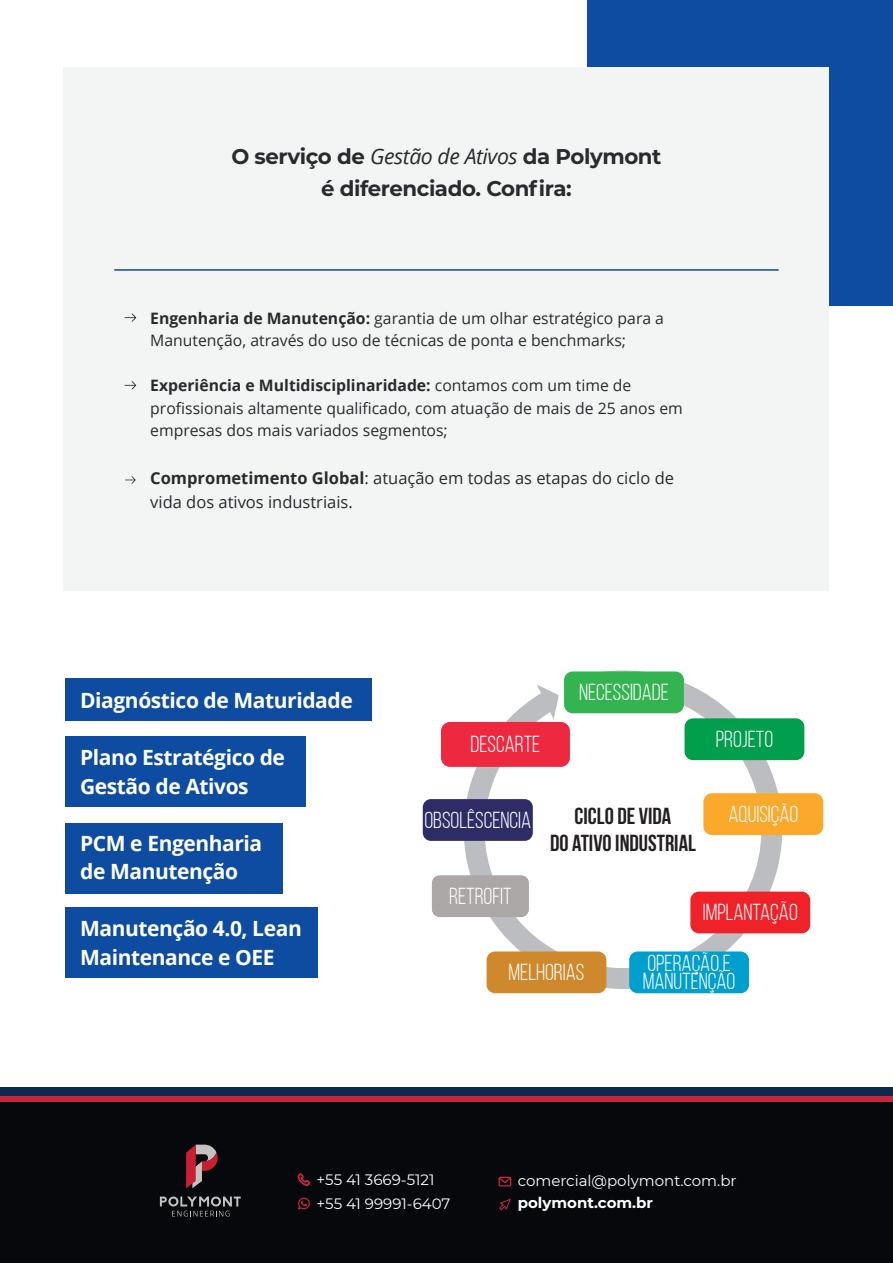
<style>
.page{position:relative;width:893px;height:1263px;background:#fff}
.page>*{position:absolute;margin:0;border:0;box-sizing:border-box;transform-origin:0 0}
.t1{font:23.1px/18.6px "Bebas Neue";color:#fff}
.t2{font:700 23.1px/27.8px "Bebas Neue";color:#231f20;text-align:center}
.t3{font:700 21.3px/31.5px "Montserrat";letter-spacing:-.02em;color:#282b2e;text-align:center}
.t4{font:700 21px/28.5px "Open Sans";letter-spacing:-.02em;color:#fff}
.t5{font:16.5px/24px "Open Sans";color:#282b2e}
.t6{font:15.75px/22.5px "Open Sans";color:#282b2e}
.t7{font:15px/24px "Montserrat";color:#fff}
.t8{font:700 15px "Montserrat";color:#fff}
.s1{font-family:"Open Sans";font-weight:400;font-style:italic}
.s2{font-weight:700}
</style>
<div class="page">
<div style="left:587px;top:0;width:306px;height:306px;background:#0e4ca1"></div>
<div style="left:64px;top:67px;width:765px;height:524px;background:#f3f4f4"></div>
<div style="left:0;top:1097px;width:893px;height:166px;background:#06080b"></div>
<svg style="left:0;top:1095px;width:893px;height:6px;background:#a62640"></svg>
<hr style="left:114px;top:269px;width:665px;height:2px;background:#0e4ca1">
<div style="left:65px;top:679px;width:307px;height:42px;background:#0e4ca1"></div>
<div style="left:65px;top:736px;width:241px;height:70px;background:#0e4ca1"></div>
<div style="left:65px;top:823px;width:218px;height:71px;background:#0e4ca1"></div>
<div style="left:65px;top:907px;width:253px;height:71px;background:#0e4ca1"></div>
<div style="left:0;top:1087px;width:893px;height:8px;background:#0f294c"></div>
<svg style="left:298px;top:1197px;width:12px;height:12px"></svg>
<svg style="left:298px;top:1173px;width:12px;height:13px"></svg>
<svg style="left:499px;top:1177px;width:12px;height:9px"></svg>
<svg style="left:499px;top:1199px;width:12px;height:11px"></svg>
<svg style="left:124px;top:313px;width:12px;height:9px"></svg>
<svg style="left:124px;top:381px;width:12px;height:8px"></svg>
<svg style="left:125px;top:476px;width:11px;height:8px"></svg>
<svg style="left:186px;top:1144px;width:32px;height:44px"></svg>
<svg style="left:160px;top:1196px;width:81px;height:20px"></svg>
<svg style="left:464px;top:670px;width:318px;height:319px"></svg>
<div style="left:441px;top:722px;width:129px;height:45px;background:#ed283f;border-radius:9px"></div>
<div style="left:564px;top:671px;width:120px;height:42px;background:#33b450;border-radius:8px"></div>
<div style="left:684px;top:718px;width:120px;height:42px;background:#009e4d;border-radius:8px"></div>
<div style="left:703px;top:793px;width:120px;height:42px;background:#faa92b;border-radius:8px"></div>
<div style="left:690px;top:891px;width:120px;height:42px;background:#ee2228;border-radius:8px"></div>
<div style="left:423px;top:799px;width:110px;height:42px;background:#2e2c66;border-radius:8px"></div>
<div style="left:432px;top:875px;width:97px;height:42px;background:#aca7a7;border-radius:8px"></div>
<div style="left:487px;top:951px;width:119px;height:42px;background:#cf892c;border-radius:8px"></div>
<div style="left:629px;top:951px;width:120px;height:42px;background:#009fcd;border-radius:8px"></div>
<h2 class="t3" style="left:231px;top:140px;width:432px">O serviço de <span class="s1">Gestão de Ativos</span> da Polymont é diferenciado. Confira:</h2>
<p class="t6" style="left:150px;top:306px;width:515px"><span class="s2">Engenharia de Manutenção:</span> garantia de um olhar estratégico para a<br>Manutenção, através do uso de técnicas de ponta e benchmarks;</p>
<p class="t6" style="left:150px;top:374px;width:534px"><span class="s2">Experiência e Multidisciplinaridade:</span> contamos com um time de profissionais altamente qualificado, com atuação de mais de 25 anos em empresas dos mais variados segmentos;</p>
<p class="t5" style="left:150px;top:466px;width:525px"><span class="s2">Comprometimento Global</span>: atuação em todas as etapas do ciclo de vida dos ativos industriais.</p>
<h3 class="t4" style="left:80px;top:686px;width:274px">Diagnóstico de Maturidade</h3>
<h3 class="t4" style="left:80px;top:743px;width:206px">Plano Estratégico de<br>Gestão de Ativos</h3>
<h1 class="t1" style="left:471px;top:735px;width:71px">DESCARTE</h1>
<h1 class="t1" style="left:579px;top:683px;width:91px">NECESSIDADE</h1>
<h1 class="t1" style="left:716px;top:730px;width:59px">PROJETO</h1>
<h3 class="t4" style="left:80px;top:828px;width:184px">PCM e Engenharia de Manutenção</h3>
<h3 class="t4" style="left:80px;top:914px;width:223px">Manutenção 4.0, Lean<br>Maintenance e OEE</h3>
<h1 class="t1" style="left:424px;top:810px;width:108px">OBSOLÊSCENCIA</h1>
<h1 class="t1" style="left:449px;top:886px;width:64px">RETROFIT</h1>
<h1 class="t2" style="left:550px;top:801px;width:147px">CICLO DE VIDA<br>DO ATIVO INDUSTRIAL</h1>
<h1 class="t1" style="left:728px;top:804px;width:71px">AQUISIÇÃO</h1>
<h1 class="t1" style="left:703px;top:903px;width:97px">IMPLANTAÇÃO</h1>
<h1 class="t1" style="left:509px;top:963px;width:77px">MELHORIAS</h1>
<h1 class="t1" style="left:643px;top:953px;width:94px">OPERAÇÃO E<br>MANUTENÇÃO</h1>
<p class="t7" style="left:317px;top:1167px;width:135px">+55 41 3669-5121 +55 41 99991-6407</p>
<p class="t7" style="left:518px;top:1168px;width:220px">comercial@polymont.com.br</p>
<p class="t8" style="left:518px;top:1192px;width:137px">polymont.com.br</p>
</div>
